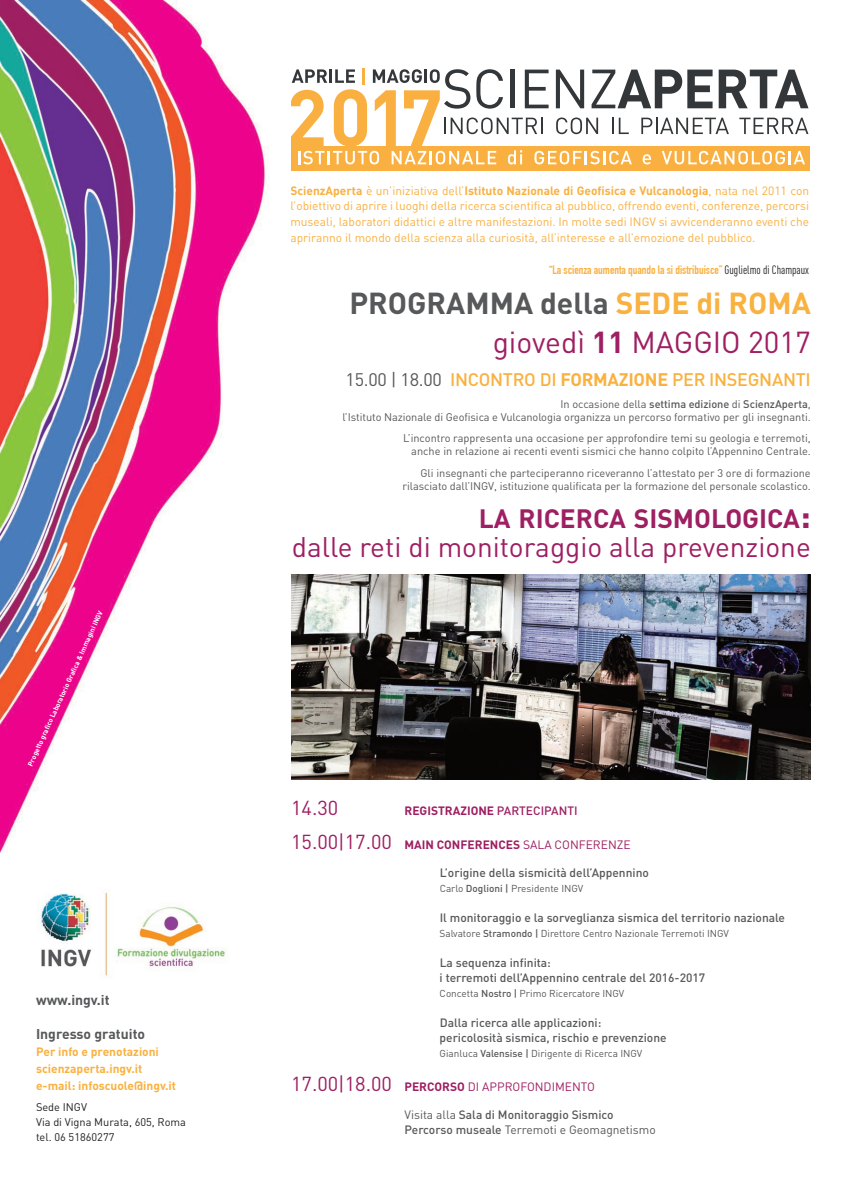
<style>
.page{position:relative;width:842px;height:1191px;background:#fff}
.page>*{position:absolute;margin:0;border:0;box-sizing:border-box;transform-origin:0 0}
.t1{font:700 79.1px "DIN";color:#f9b040}
.t2{font:30px/39px "DIN";color:#9e1f62;text-align:right}
.t3{font:28px "DIN";color:#9e1f62}
.t4{font:700 26.2px "DIN";color:#9e1f62}
.t5{font:20px "DIN";color:#9e1f62}
.t6{font:500 18px "DIN";letter-spacing:-.015em;color:#f9b140}
.t7{font:700 14px "DIN";color:#57585a}
.t8{font:12px/15.9px "DIN";color:#f9b040;text-align:justify}
.t9{font:500 12px/15px "DIN";color:#57585a}
.t10{font:700 12px/17.2px "DIN";color:#f9b140}
.t11{font:700 12px "DIN";color:#9e1f62}
.t12{font:700 12px "DIN Condensed";color:#f9b040}
.t13{font:12px "DIN";color:#9e1f62}
.t14{font:11px/13px "DIN";color:#57585a;text-align:right}
.t15{font:11px/15px "DIN";color:#231f20}
.t16{font:10px "DIN";color:#57585a}
.t17{font:700 7px "DIN";color:#fff}
.s1{font-weight:700}
.s2{font-family:"DIN Cond";font-weight:400;color:#1a1a1a}
.s3{font-weight:700;color:#57585a}
.s4{font-weight:700;color:#f9b140}
.s5{font-weight:400;color:#57585a}
.s6{font-weight:500}
.s7{font-size:35px}
.s8{font-weight:400;font-size:20px}
.s9{font-weight:400}
.s10{font-size:20px}
</style>
<div class="page">
<img style="left:291px;top:574px;width:520px;height:206px">
<img style="left:0;top:0;width:269px;height:853px">
<div style="left:291px;top:146px;width:518px;height:25px;background:#f9b040"></div>
<hr style="left:362px;top:68px;width:3px;height:16px;background:#f9b040">
<svg style="left:291px;top:69px;width:517px;height:95px"></svg>
<img style="left:40px;top:892px;width:186px;height:85px">
<p class="t17" style="left:26px;top:763px;width:171px;rotate:-65deg">Progetto grafico Laboratorio Grafica &amp; Immagini INGV</p>
<p class="t7" style="left:36px;top:991px;width:75px">www.ingv.it</p>
<p class="t7" style="left:36px;top:1025px;width:111px">Ingresso gratuito</p>
<p class="t10" style="left:36px;top:1043px;width:142px">Per info e prenotazioni scienzaperta.ingv.it e-mail: infoscuole@ingv.it</p>
<p class="t15" style="left:36px;top:1099px;width:151px">Sede INGV<br>Via di Vigna Murata, 605, Roma tel. 06 51860277</p>
<h1 class="t1" style="left:400px;top:73px;width:44px">7</h1>
<p class="t8" style="left:290px;top:182px;width:520px"><span class="s1">ScienzAperta</span> è un’iniziativa dell’<span class="s1">Istituto Nazionale di Geofisica e Vulcanologia</span>, nata nel 2011 con l’obiettivo di aprire i luoghi della ricerca scientifica al pubblico, offrendo eventi, conferenze, percorsi museali, laboratori didattici e altre manifestazioni. In molte sedi INGV si avvicenderanno eventi che apriranno il mondo della scienza alla curiosità, all’interesse e all’emozione del pubblico.</p>
<p class="t12" style="left:549px;top:266px;width:261px">“La scienza aumenta quando la si distribuisce” <span class="s2">Guglielmo di Champaux</span></p>
<h2 class="t2" style="left:349px;top:284px;width:463px"><span class="s3">PROGRAMMA della</span> <span class="s4">SEDE di ROMA </span>giovedì <span class="s1">11</span> MAGGIO 2017</h2>
<h3 class="t6" style="left:346px;top:369px;width:467px"><span class="s5">15.00 | 18.00</span> INCONTRO DI <span class="s1">FORMAZIONE</span> PER INSEGNANTI</h3>
<p class="t14" style="left:342px;top:397px;width:470px">In occasione della <span class="s6">settima edizione</span> di <span class="s6">ScienzAperta</span>,<br>l’Istituto Nazionale di Geofisica e Vulcanologia organizza un percorso formativo per gli insegnanti.</p>
<p class="t14" style="left:403px;top:432px;width:409px">L’incontro rappresenta una occasione per approfondire temi su geologia e terremoti, anche in relazione ai recenti eventi sismici che hanno colpito l’Appennino Centrale.</p>
<p class="t14" style="left:403px;top:466px;width:410px">Gli insegnanti che parteciperanno riceveranno l’attestato per 3 ore di formazione rilasciato dall’INGV, istituzione qualificata per la formazione del personale scolastico.</p>
<h3 class="t4" style="left:479px;top:504px;width:334px">LA RICERCA SISMOLOGICA<span class="s7">:</span></h3>
<h3 class="t3" style="left:292px;top:530px;width:520px">dalle reti di monitoraggio alla prevenzione</h3>
<h3 class="t5" style="left:291px;top:796px;width:49px">14.30</h3>
<p class="t11" style="left:404px;top:803px;width:175px">REGISTRAZIONE <span class="s6">PARTECIPANTI</span></p>
<p class="t11" style="left:291px;top:837px;width:341px"><span class="s8">15.00|17.00</span> MAIN CONFERENCES <span class="s9">SALA CONFERENZE</span></p>
<p class="t9" style="left:440px;top:865px;width:211px">L’origine della sismicità dell’Appennino</p>
<p class="t16" style="left:440px;top:882px;width:145px">Carlo <span class="s6">Doglioni |</span> Presidente INGV</p>
<p class="t9" style="left:440px;top:910px;width:347px">Il monitoraggio e la sorveglianza sismica del territorio nazionale</p>
<p class="t16" style="left:440px;top:927px;width:291px">Salvatore <span class="s6">Stramondo |</span> Direttore Centro Nazionale Terremoti INGV</p>
<p class="t9" style="left:440px;top:955px;width:267px">La sequenza infinita:<br>i terremoti dell’Appennino centrale del 2016-2017</p>
<p class="t16" style="left:440px;top:987px;width:186px">Concetta <span class="s6">Nostro |</span> Primo Ricercatore INGV</p>
<p class="t9" style="left:440px;top:1015px;width:228px">Dalla ricerca alle applicazioni: pericolosità sismica, rischio e prevenzione</p>
<p class="t16" style="left:440px;top:1047px;width:204px">Gianluca <span class="s6">Valensise |</span> Dirigente di Ricerca INGV</p>
<p class="t13" style="left:291px;top:1079px;width:305px"><span class="s10">17.00|18.00</span> <span class="s1">PERCORSO</span> DI APPROFONDIMENTO</p>
<p class="t9" style="left:404px;top:1107px;width:253px"><span class="s9">Visita alla</span> Sala di Monitoraggio Sismico<br>Percorso museale <span class="s9">Terremoti e Geomagnetismo</span></p>
</div>
